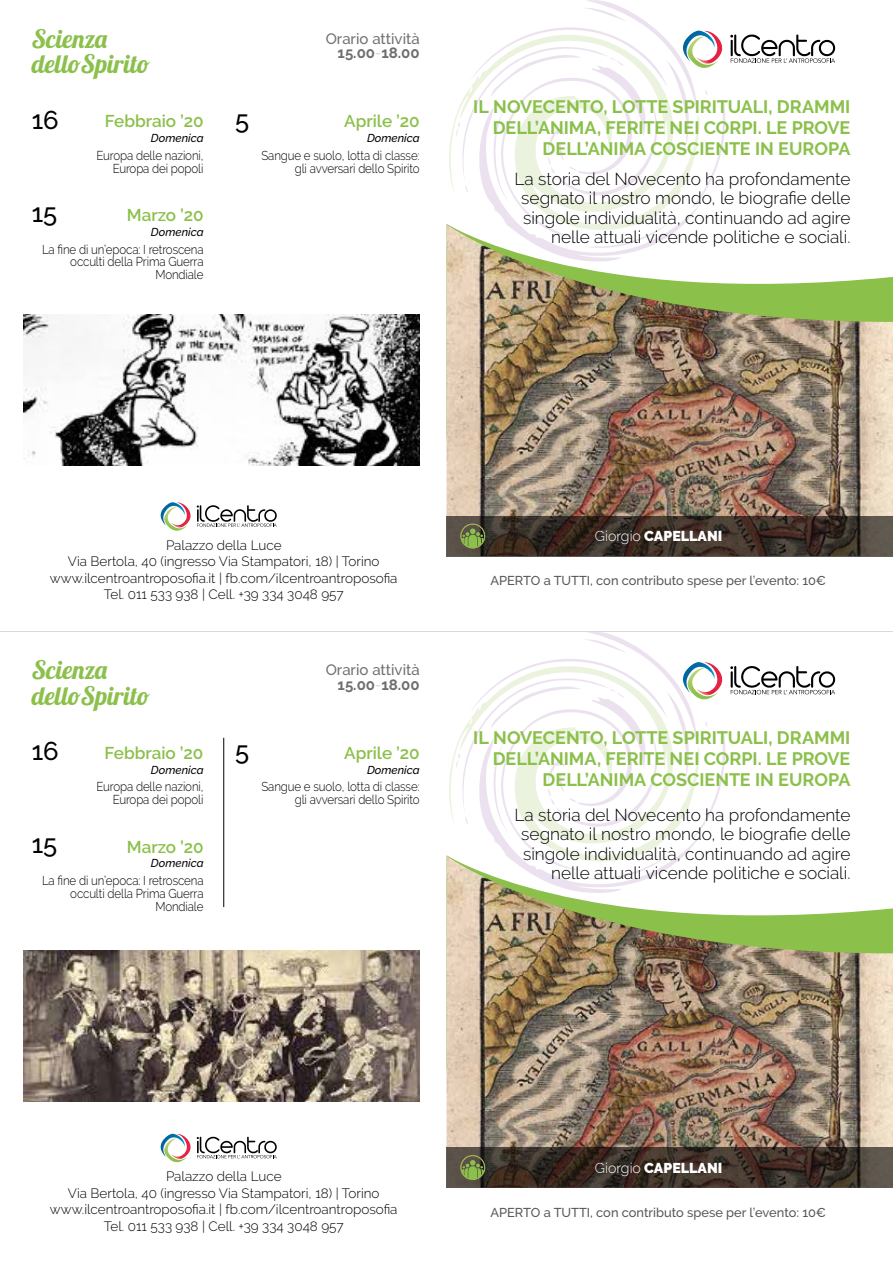
<style>
.page{position:relative;width:893px;height:1263px;background:#fff}
.page>*{position:absolute;margin:0;border:0;box-sizing:border-box;transform-origin:0 0}
.t1{font:500 25.65px "Raleway";color:#000}
.t2{font:25.5px/25.5px "Lobster 1.4";color:#8bc04b}
.t3{font:700 18px/21px "Raleway";letter-spacing:-.005em;color:#8bc04b;text-align:right}
.t4{font:300 17.25px/19.5px "Raleway";letter-spacing:-.005em;color:#000;text-align:right}
.t5{font:600 17.1px "Raleway";color:#8bc04b}
.t6{font:500 15px/14.2px "Raleway";color:#706f6f;text-align:right}
.t7{font:900 14.25px "Raleway";color:#fff}
.t8{font:300 13.5px/16.5px "Raleway";color:#000;text-align:center}
.t9{font:300 12.9px/12.8px "Raleway";letter-spacing:-.01em;color:#000;text-align:right;scale:.9 1}
.t10{font:500 12.9px "Raleway";color:#575756}
.t11{font:italic 500 11.4px "Raleway";color:#000}
.s1{font-weight:700}
.s2{font-weight:100}
.s3{font-weight:500;font-size:25.65px;color:#000}
.s4{font-weight:300}
</style>
<div class="page">
<img style="left:446px;top:224px;width:447px;height:292px">
<svg style="left:446px;top:516px;width:447px;height:40px;background:#3e3229"></svg>
<svg style="left:462px;top:528px;width:22px;height:20px"></svg>
<div style="left:461px;top:524px;width:24px;height:24px;border:1px solid #8bc04b;border-radius:50%"></div>
<svg style="left:451px;top:0;width:384px;height:263px"></svg>
<svg style="left:160px;top:502px;width:117px;height:29px"></svg>
<hr style="left:0;top:631px;width:893px;height:1px;background:#dadada">
<img style="left:446px;top:856px;width:447px;height:291px">
<svg style="left:446px;top:1147px;width:447px;height:41px;background:#3e322a"></svg>
<svg style="left:462px;top:1160px;width:22px;height:19px"></svg>
<div style="left:461px;top:1155px;width:24px;height:24px;border:1px solid #8bc04b;border-radius:50%"></div>
<svg style="left:451px;top:632px;width:384px;height:262px"></svg>
<svg style="left:160px;top:1134px;width:117px;height:29px"></svg>
<hr style="left:223px;top:738px;width:1px;height:169px;background:#000">
<img style="left:24px;top:950px;width:396px;height:151px">
<img style="left:24px;top:315px;width:396px;height:151px">
<h2 class="t2" style="left:32px;top:25px;width:120px">Scienza delloSpirito</h2>
<p class="t6" style="left:326px;top:31px;width:95px">Orario attività<br><span class="s1">15.00</span><span class="s2">-</span><span class="s1">18.00</span></p>
<h1 class="t1" style="left:32px;top:105px;width:29px">16</h1>
<p class="t5" style="left:105px;top:112px;width:146px">Febbraio ’20 <span class="s3">5</span></p>
<p class="t11" style="left:151px;top:132px;width:54px">Domenica</p>
<p class="t5" style="left:344px;top:112px;width:77px">Aprile ’20</p>
<p class="t11" style="left:367px;top:132px;width:54px">Domenica</p>
<h1 class="t1" style="left:32px;top:198px;width:27px">15</h1>
<p class="t9" style="left:97px;top:149px;width:120px">Europa delle nazioni,<br>Europa dei popoli</p>
<p class="t9" style="left:261px;top:149px;width:177px">Sangue e suolo, lotta di classe: gli avversari dello Spirito</p>
<p class="t5" style="left:127px;top:205px;width:78px">Marzo ’20</p>
<p class="t11" style="left:151px;top:225px;width:54px">Domenica</p>
<p class="t9" style="left:42px;top:243px;width:181px">La fine di un’epoca: I retroscena occulti della Prima Guerra<br>Mondiale</p>
<h3 class="t3" style="left:473px;top:96px;width:379px">IL NOVECENTO, LOTTE SPIRITUALI, DRAMMI<br>DELL’ANIMA, FERITE NEI CORPI. LE PROVE<br>DELL’ANIMA COSCIENTE IN EUROPA</h3>
<p class="t4" style="left:514px;top:169px;width:337px">La storia del Novecento ha profondamente segnato il nostro mondo, le biografie delle singole individualità, continuando ad agire nelle attuali vicende politiche e sociali.</p>
<p class="t8" style="left:50px;top:536px;width:349px">Palazzo della Luce<br>Via Bertola, 40 (ingresso Via Stampatori, 18) | Torino www.ilcentroantroposofia.it | fb.com/ilcentroantroposofia Tel. 011 533 938 | Cell. +39 334 3048 957</p>
<h2 class="t2" style="left:32px;top:657px;width:120px">Scienza delloSpirito</h2>
<p class="t6" style="left:326px;top:663px;width:95px">Orario attività<br><span class="s1">15.00</span><span class="s2">-</span><span class="s1">18.00</span></p>
<h1 class="t1" style="left:32px;top:736px;width:29px">16</h1>
<p class="t5" style="left:105px;top:743px;width:146px">Febbraio ’20 <span class="s3">5</span></p>
<p class="t11" style="left:151px;top:763px;width:54px">Domenica</p>
<p class="t5" style="left:344px;top:743px;width:77px">Aprile ’20</p>
<p class="t11" style="left:367px;top:763px;width:54px">Domenica</p>
<h1 class="t1" style="left:32px;top:829px;width:27px">15</h1>
<p class="t9" style="left:97px;top:780px;width:120px">Europa delle nazioni,<br>Europa dei popoli</p>
<p class="t9" style="left:261px;top:780px;width:177px">Sangue e suolo, lotta di classe: gli avversari dello Spirito</p>
<p class="t5" style="left:127px;top:837px;width:78px">Marzo ’20</p>
<p class="t11" style="left:151px;top:857px;width:54px">Domenica</p>
<p class="t9" style="left:42px;top:874px;width:181px">La fine di un’epoca: I retroscena occulti della Prima Guerra<br>Mondiale</p>
<p class="t7" style="left:595px;top:528px;width:129px"><span class="s4">Giorgio</span> CAPELLANI</p>
<p class="t10" style="left:490px;top:573px;width:337px">APERTO a TUTTI, con contributo spese per l’evento: 10€</p>
<h3 class="t3" style="left:473px;top:727px;width:379px">IL NOVECENTO, LOTTE SPIRITUALI, DRAMMI<br>DELL’ANIMA, FERITE NEI CORPI. LE PROVE<br>DELL’ANIMA COSCIENTE IN EUROPA</h3>
<p class="t4" style="left:514px;top:805px;width:337px">La storia del Novecento ha profondamente segnato il nostro mondo, le biografie delle singole individualità, continuando ad agire nelle attuali vicende politiche e sociali.</p>
<p class="t8" style="left:50px;top:1168px;width:349px">Palazzo della Luce<br>Via Bertola, 40 (ingresso Via Stampatori, 18) | Torino www.ilcentroantroposofia.it | fb.com/ilcentroantroposofia Tel. 011 533 938 | Cell. +39 334 3048 957</p>
<p class="t7" style="left:595px;top:1159px;width:129px"><span class="s4">Giorgio</span> CAPELLANI</p>
<p class="t10" style="left:490px;top:1205px;width:337px">APERTO a TUTTI, con contributo spese per l’evento: 10€</p>
</div>
